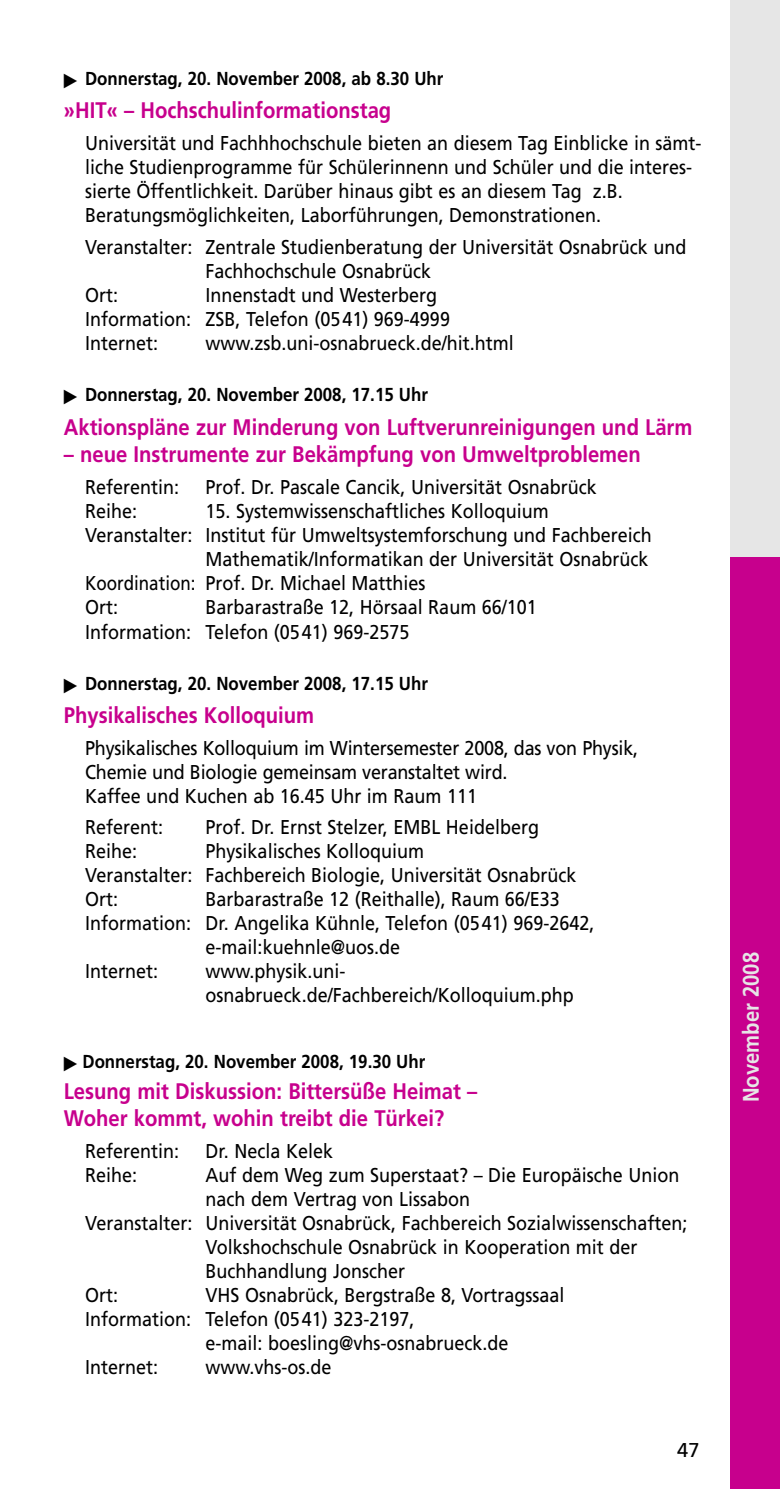
<style>
.page{position:relative;width:780px;height:1489px;background:#fff}
.page>*{position:absolute;margin:0;border:0;box-sizing:border-box;transform-origin:0 0}
.t1{font:700 22.5px/27px "Frutiger";color:#c7008d;scale:.9 1}
.t2{font:700 22.5px "Frutiger";color:#e6e6e6;scale:.9 1}
.t3{font:20px/24px "Frutiger";color:#000;scale:.9 1}
.t4{font:20px "Frutiger";color:#000;scale:.85 1}
.t5{font:20px "Frutiger";color:#000}
.t6{font:700 18.75px "Frutiger";color:#000;scale:.9 1}
.s1{font-family:"Universal Newswith Comm Pi";font-weight:400;font-size:15px}
</style>
<div class="page">
<div style="left:730px;top:0;width:50px;height:1488px;background:#e6e6e6"></div>
<div style="left:730px;top:557px;width:50px;height:931px;background:#c7008d"></div>
<p class="t6" style="left:64px;top:71px;width:423px"><span class="s1">-</span> Donnerstag, 20. November 2008, ab 8.30 Uhr</p>
<p class="t1" style="left:64px;top:98px;width:365px">»HIT« – Hochschulinformationstag</p>
<p class="t3" style="left:85px;top:133px;width:686px">Universität und Fachhhochschule bieten an diesem Tag Einblicke in sämt&shy;liche Studienprogramme für Schülerinnenn und Schüler und die interes&shy;sierte Öffentlichkeit. Darüber hinaus gibt es an diesem Tag z.B.<br>Beratungsmöglichkeiten, Laborführungen, Demonstrationen.</p>
<p class="t3" style="left:85px;top:236px;width:669px">Veranstalter: Zentrale Studienberatung der Universität Osnabrück und</p>
<p class="t3" style="left:206px;top:260px;width:252px">Fachhochschule Osnabrück</p>
<p class="t3" style="left:85px;top:284px;width:38px">Ort:</p>
<p class="t3" style="left:85px;top:284px;width:407px;text-indent:120px">Innenstadt und Westerberg<br>Information: ZSB, Telefon (0541) 969-4999<br>Internet:</p>
<p class="t3" style="left:205px;top:332px;width:344px">www.zsb.uni-osnabrueck.de/hit.html</p>
<p class="t6" style="left:64px;top:387px;width:406px"><span class="s1">-</span> Donnerstag, 20. November 2008, 17.15 Uhr</p>
<p class="t1" style="left:64px;top:415px;width:700px">Aktionspläne zur Minderung von Luftverunreinigungen und Lärm</p>
<p class="t1" style="left:64px;top:442px;width:642px">– neue Instrumente zur Bekämpfung von Umweltproblemen</p>
<p class="t3" style="left:85px;top:477px;width:106px">Referentin:</p>
<p class="t3" style="left:206px;top:477px;width:436px">Prof. Dr. Pascale Cancik, Universität Osnabrück</p>
<p class="t3" style="left:85px;top:501px;width:59px">Reihe:</p>
<p class="t3" style="left:206px;top:501px;width:383px">15. Systemwissenschaftliches Kolloquium</p>
<p class="t3" style="left:85px;top:525px;width:631px">Veranstalter: Institut für Umweltsystemforschung und Fachbereich</p>
<p class="t3" style="left:206px;top:549px;width:493px">Mathematik/Informatikan der Universität Osnabrück</p>
<p class="t4" style="left:85px;top:575px;width:402px">Koordination: Prof. Dr. Michael Matthies</p>
<p class="t3" style="left:85px;top:597px;width:38px">Ort:</p>
<p class="t3" style="left:85px;top:597px;width:503px;text-indent:120px">Barbarastraße 12, Hörsaal Raum 66/101<br>Information: Telefon (0541) 969-2575</p>
<p class="t6" style="left:64px;top:676px;width:406px"><span class="s1">-</span> Donnerstag, 20. November 2008, 17.15 Uhr</p>
<p class="t1" style="left:64px;top:703px;width:280px">Physikalisches Kolloquium</p>
<p class="t3" style="left:85px;top:737px;width:616px">Physikalisches Kolloquium im Wintersemester 2008, das von Physik,<br>Chemie und Biologie gemeinsam veranstaltet wird.<br>Kaffee und Kuchen ab 16.45 Uhr im Raum 111</p>
<p class="t3" style="left:85px;top:816px;width:88px">Referent:</p>
<p class="t3" style="left:206px;top:816px;width:372px">Prof. Dr. Ernst Stelzer, EMBL Heidelberg</p>
<p class="t3" style="left:85px;top:840px;width:59px">Reihe:</p>
<p class="t3" style="left:85px;top:840px;width:547px;text-indent:120px">Physikalisches Kolloquium<br>Veranstalter: Fachbereich Biologie, Universität Osnabrück<br>Ort:</p>
<p class="t3" style="left:206px;top:888px;width:395px">Barbarastraße 12 (Reithalle), Raum 66/E33</p>
<p class="t3" style="left:85px;top:912px;width:567px">Information: Dr. Angelika Kühnle, Telefon (0541) 969-2642,</p>
<p class="t3" style="left:206px;top:936px;width:217px">e-mail:kuehnle@uos.de</p>
<p class="t3" style="left:85px;top:960px;width:83px">Internet:</p>
<p class="t3" style="left:205px;top:960px;width:410px">www.physik.uni&shy;osnabrueck.de/Fachbereich/Kolloquium.php</p>
<p class="t6" style="left:64px;top:1053px;width:403px"><span class="s1">-</span> Donnerstag, 20. November 2008, 19.30 Uhr</p>
<p class="t1" style="left:64px;top:1079px;width:461px">Lesung mit Diskussion: Bittersüße Heimat –<br>Woher kommt, wohin treibt die Türkei?</p>
<p class="t3" style="left:85px;top:1140px;width:106px">Referentin:</p>
<p class="t3" style="left:206px;top:1140px;width:143px">Dr. Necla Kelek</p>
<p class="t3" style="left:85px;top:1164px;width:59px">Reihe:</p>
<p class="t3" style="left:206px;top:1164px;width:528px">Auf dem Weg zum Superstaat? – Die Europäische Union</p>
<p class="t3" style="left:206px;top:1188px;width:295px">nach dem Vertrag von Lissabon</p>
<p class="t3" style="left:85px;top:1212px;width:670px">Veranstalter: Universität Osnabrück, Fachbereich Sozialwissenschaften;</p>
<p class="t3" style="left:206px;top:1236px;width:481px">Volkshochschule Osnabrück in Kooperation mit der</p>
<p class="t3" style="left:206px;top:1260px;width:223px">Buchhandlung Jonscher</p>
<p class="t3" style="left:85px;top:1284px;width:38px">Ort:</p>
<p class="t3" style="left:205px;top:1284px;width:400px">VHS Osnabrück, Bergstraße 8, Vortragssaal</p>
<p class="t3" style="left:85px;top:1308px;width:367px">Information: Telefon (0541) 323-2197,</p>
<p class="t3" style="left:206px;top:1332px;width:338px">e-mail: boesling@vhs-osnabrueck.de</p>
<p class="t3" style="left:85px;top:1356px;width:83px">Internet:</p>
<p class="t3" style="left:205px;top:1356px;width:141px">www.vhs-os.de</p>
<p class="t5" style="left:677px;top:1442px;width:24px">47</p>
<p class="t2" style="left:742px;top:1102px;width:168px;rotate:-90deg">November 2008</p>
</div>
